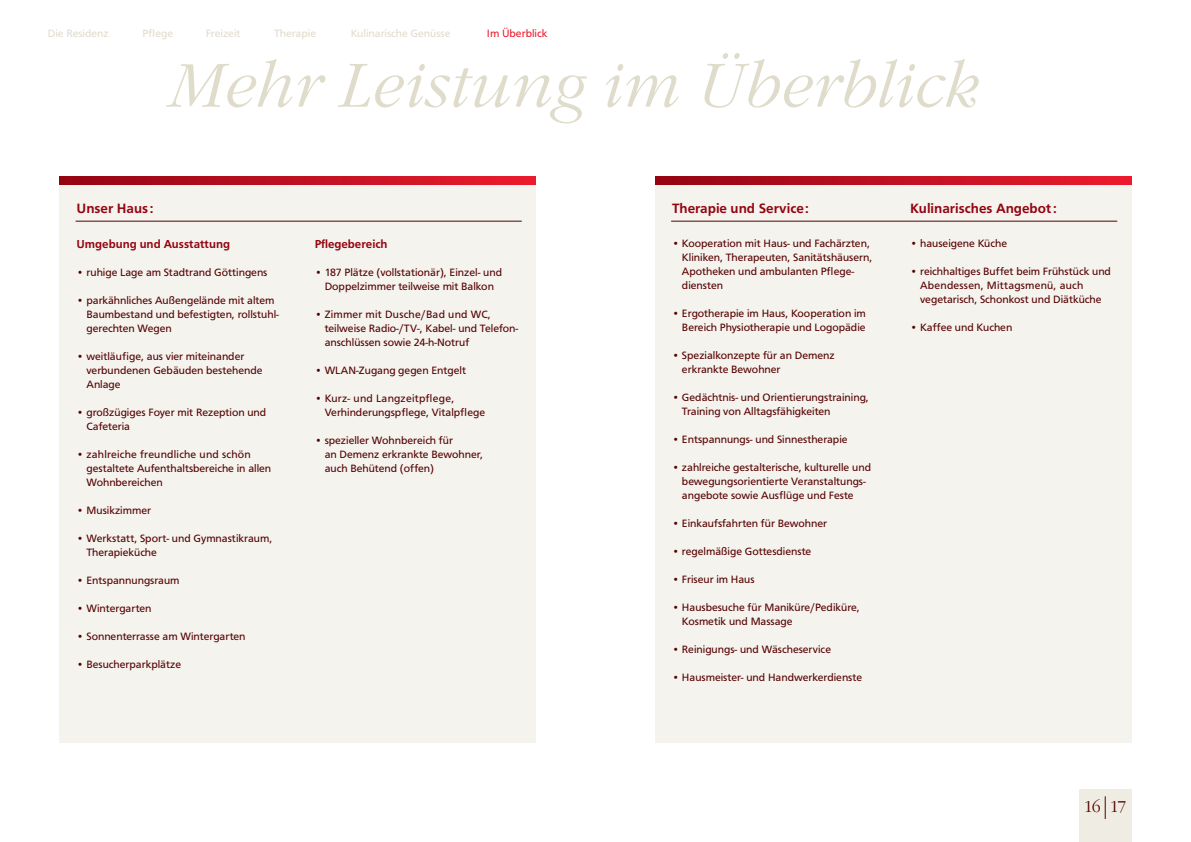
<style>
.page{position:relative;width:1191px;height:842px;background:#fff}
.page>*{position:absolute;margin:0;border:0;box-sizing:border-box;transform-origin:0 0}
.t1{font:italic 300 64px "Garamond Itc T";color:#e0dccb}
.t2{font:300 16.2px "Garamond Itc T";color:#500}
.t3{font:500 14px "F015 T";color:#940410}
.t4{font:500 12px "F015 T";color:#940410}
.t5{font:11px/14px "F015 T";color:#500}
.t6{font:11px "F015 T";color:#e0dccb}
.t7{font:11px "F015 T";color:#ee1b2d}
</style>
<div class="page">
<div style="left:60px;top:185px;width:476px;height:558px;background:#f4f3ee"></div>
<svg style="left:60px;top:177px;width:476px;height:8px;background:#be1021"></svg>
<div style="left:655px;top:185px;width:476px;height:558px;background:#f4f3ee"></div>
<svg style="left:655px;top:177px;width:476px;height:8px;background:#be1021"></svg>
<hr style="left:76px;top:221px;width:446px;height:1px;background:#500">
<hr style="left:671px;top:221px;width:446px;height:1px;background:#500">
<div style="left:1079px;top:789px;width:52px;height:53px;background:#efede3"></div>
<svg style="left:1105px;top:796px;width:1px;height:23px"></svg>
<p class="t6" style="left:48px;top:27px;width:62px">Die Residenz</p>
<p class="t6" style="left:142px;top:27px;width:32px">Pflege</p>
<p class="t6" style="left:206px;top:27px;width:36px">Freizeit</p>
<p class="t6" style="left:274px;top:27px;width:44px">Therapie</p>
<p class="t6" style="left:351px;top:27px;width:101px">Kulinarische Genüsse</p>
<p class="t7" style="left:487px;top:27px;width:62px">Im Überblick</p>
<h1 class="t1" style="left:169px;top:50px;width:812px">Mehr Leistung im Überblick</h1>
<p class="t3" style="left:77px;top:200px;width:78px">Unser Haus:</p>
<p class="t3" style="left:672px;top:200px;width:138px">Therapie und Service:</p>
<p class="t3" style="left:910px;top:200px;width:148px">Kulinarisches Angebot :</p>
<p class="t4" style="left:77px;top:237px;width:155px">Umgebung und Ausstattung</p>
<p class="t5" style="left:77px;top:265px;width:192px">• ruhige Lage am Stadtrand Göttingens</p>
<p class="t5" style="left:86px;top:293px;width:194px;text-indent:-10px">• parkähnliches Außengelände mit altem<br>Baumbestand und befestigten, rollstuhl&shy;gerechten Wegen</p>
<p class="t5" style="left:86px;top:349px;width:177px;text-indent:-10px">• weitläufige, aus vier miteinander verbundenen Gebäuden bestehende<br>Anlage</p>
<p class="t5" style="left:86px;top:405px;width:181px;text-indent:-10px">• großzügiges Foyer mit Rezeption und<br>Cafeteria</p>
<p class="t5" style="left:86px;top:447px;width:186px;text-indent:-10px">• zahlreiche freundliche und schön gestaltete Aufenthaltsbereiche in allen<br>Wohnbereichen</p>
<p class="t5" style="left:77px;top:503px;width:76px">• Musikzimmer</p>
<p class="t5" style="left:86px;top:531px;width:187px;text-indent:-10px">• Werkstatt, Sport- und Gymnastikraum,<br>Therapieküche</p>
<p class="t5" style="left:77px;top:573px;width:104px">• Entspannungsraum</p>
<p class="t5" style="left:77px;top:601px;width:77px">• Wintergarten</p>
<p class="t5" style="left:77px;top:629px;width:170px">• Sonnenterrasse am Wintergarten</p>
<p class="t5" style="left:77px;top:657px;width:106px">• Besucherparkplätze</p>
<p class="t4" style="left:315px;top:237px;width:74px">Pflegebereich</p>
<p class="t5" style="left:315px;top:265px;width:189px;text-align:center">• 187 Plätze (vollstationär), Einzel- und<br>Doppelzimmer teilweise mit Balkon</p>
<p class="t5" style="left:325px;top:307px;width:195px;text-indent:-10px">• Zimmer mit Dusche/Bad und WC, teilweise Radio-/TV-, Kabel- und Telefon&shy;anschlüssen sowie 24-h-Notruf</p>
<p class="t5" style="left:315px;top:363px;width:153px">• WLAN-Zugang gegen Entgelt</p>
<p class="t5" style="left:325px;top:391px;width:162px;text-indent:-10px">• Kurz- und Langzeitpflege,<br>Verhinderungspflege, Vitalpflege</p>
<p class="t5" style="left:325px;top:433px;width:160px;text-indent:-10px">• spezieller Wohnbereich für<br>an Demenz erkrankte Bewohner, auch Behütend (offen)</p>
<p class="t5" style="left:682px;top:236px;width:192px;text-indent:-10px">• Kooperation mit Haus- und Fachärzten,<br>Kliniken, Therapeuten, Sanitätshäusern,<br>Apotheken und ambulanten Pflege&shy;diensten</p>
<p class="t5" style="left:672px;top:306px;width:195px;text-align:right">• Ergotherapie im Haus, Kooperation im<br>Bereich Physiotherapie und Logopädie</p>
<p class="t5" style="left:682px;top:348px;width:154px;text-indent:-10px">• Spezialkonzepte für an Demenz erkrankte Bewohner</p>
<p class="t5" style="left:682px;top:390px;width:188px;text-indent:-10px">• Gedächtnis- und Orientierungstraining,<br>Training von Alltagsfähigkeiten</p>
<p class="t5" style="left:672px;top:432px;width:177px">• Entspannungs- und Sinnestherapie</p>
<p class="t5" style="left:682px;top:460px;width:190px;text-indent:-10px">• zahlreiche gestalterische, kulturelle und bewegungsorientierte Veranstaltungs&shy;angebote sowie Ausflüge und Feste</p>
<p class="t5" style="left:672px;top:516px;width:156px">• Einkaufsfahrten für Bewohner</p>
<p class="t5" style="left:672px;top:544px;width:141px">• regelmäßige Gottesdienste</p>
<p class="t5" style="left:672px;top:572px;width:84px">• Friseur im Haus</p>
<p class="t5" style="left:682px;top:600px;width:179px;text-indent:-10px">• Hausbesuche für Maniküre/Pediküre,<br>Kosmetik und Massage</p>
<p class="t5" style="left:672px;top:642px;width:160px">• Reinigungs- und Wäscheservice</p>
<p class="t5" style="left:672px;top:670px;width:192px">• Hausmeister- und Handwerkerdienste</p>
<p class="t5" style="left:910px;top:236px;width:98px">• hauseigene Küche</p>
<p class="t5" style="left:920px;top:264px;width:192px;text-indent:-10px">• reichhaltiges Buffet beim Frühstück und<br>Abendessen, Mittagsmenü, auch vegetarisch, Schonkost und Diätküche</p>
<p class="t5" style="left:910px;top:320px;width:104px">• Kaffee und Kuchen</p>
<h2 class="t2" style="left:1083px;top:798px;width:44px">16 17</h2>
</div>
